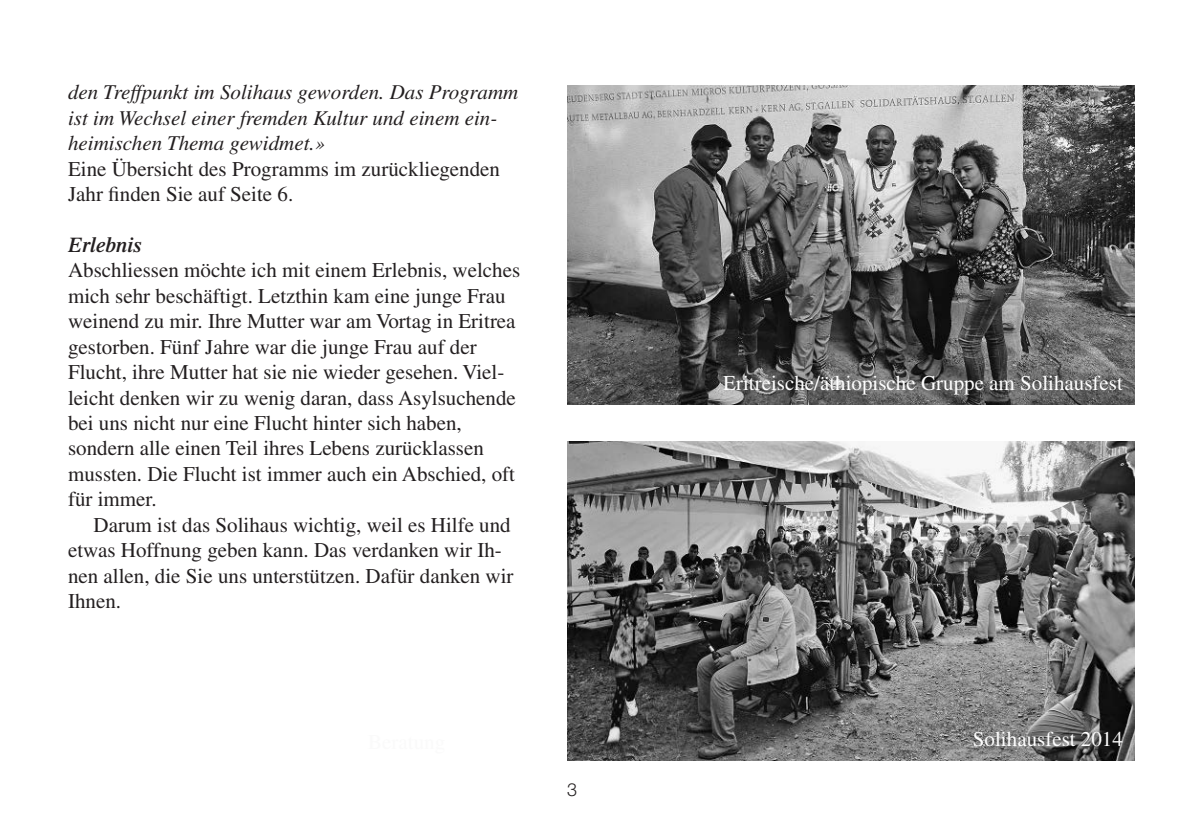
<style>
.page{position:relative;width:1191px;height:840px;background:#fff}
.page>*{position:absolute;margin:0;border:0;box-sizing:border-box;transform-origin:0 0}
.t1{font:21px/25.4px "Times LT Std";color:#231f20}
.t2{font:italic 21px/25.4px "Times LT Std";color:#231f20}
.t3{font:21px "Times LT Std";color:#fff}
.t4{font:italic 600 21px "Times LT Std";color:#231f20}
.t5{font:300 18px "Helvetica Neue LT Std";color:#231f20}
</style>
<div class="page">
<img style="left:567px;top:85px;width:567px;height:319px">
<img style="left:567px;top:441px;width:567px;height:319px">
<p class="t2" style="left:68px;top:80px;width:452px">den Treffpunkt im Solihaus geworden. Das Programm ist im Wechsel einer fremden Kultur und einem ein&shy;heimischen Thema gewidmet.»</p>
<p class="t1" style="left:68px;top:156px;width:433px">Eine Übersicht des Programms im zurückliegenden<br>Jahr finden Sie auf Seite 6.</p>
<p class="t4" style="left:68px;top:232px;width:75px">Erlebnis</p>
<p class="t1" style="left:68px;top:257px;width:454px">Abschliessen möchte ich mit einem Erlebnis, welches mich sehr beschäftigt. Letzthin kam eine junge Frau weinend zu mir. Ihre Mutter war am Vortag in Eritrea gestorben. Fünf Jahre war die junge Frau auf der Flucht, ihre Mutter hat sie nie wieder gesehen. Viel&shy;leicht denken wir zu wenig daran, dass Asylsuchende bei uns nicht nur eine Flucht hinter sich haben, sondern alle einen Teil ihres Lebens zurücklassen mussten. Die Flucht ist immer auch ein Abschied, oft für immer.</p>
<p class="t1" style="left:68px;top:511px;width:447px;text-indent:26px">Darum ist das Solihaus wichtig, weil es Hilfe und etwas Hoffnung geben kann. Das verdanken wir Ih&shy;nen allen, die Sie uns unterstützen. Dafür danken wir Ihnen.</p>
<p class="t5" style="left:567px;top:778px;width:12px">3</p>
<p class="t3" style="left:723px;top:371px;width:401px">Eritreische/äthiopische Gruppe am Solihausfest</p>
<p class="t3" style="left:973px;top:726px;width:151px">Solihausfest 2014</p>
</div>
